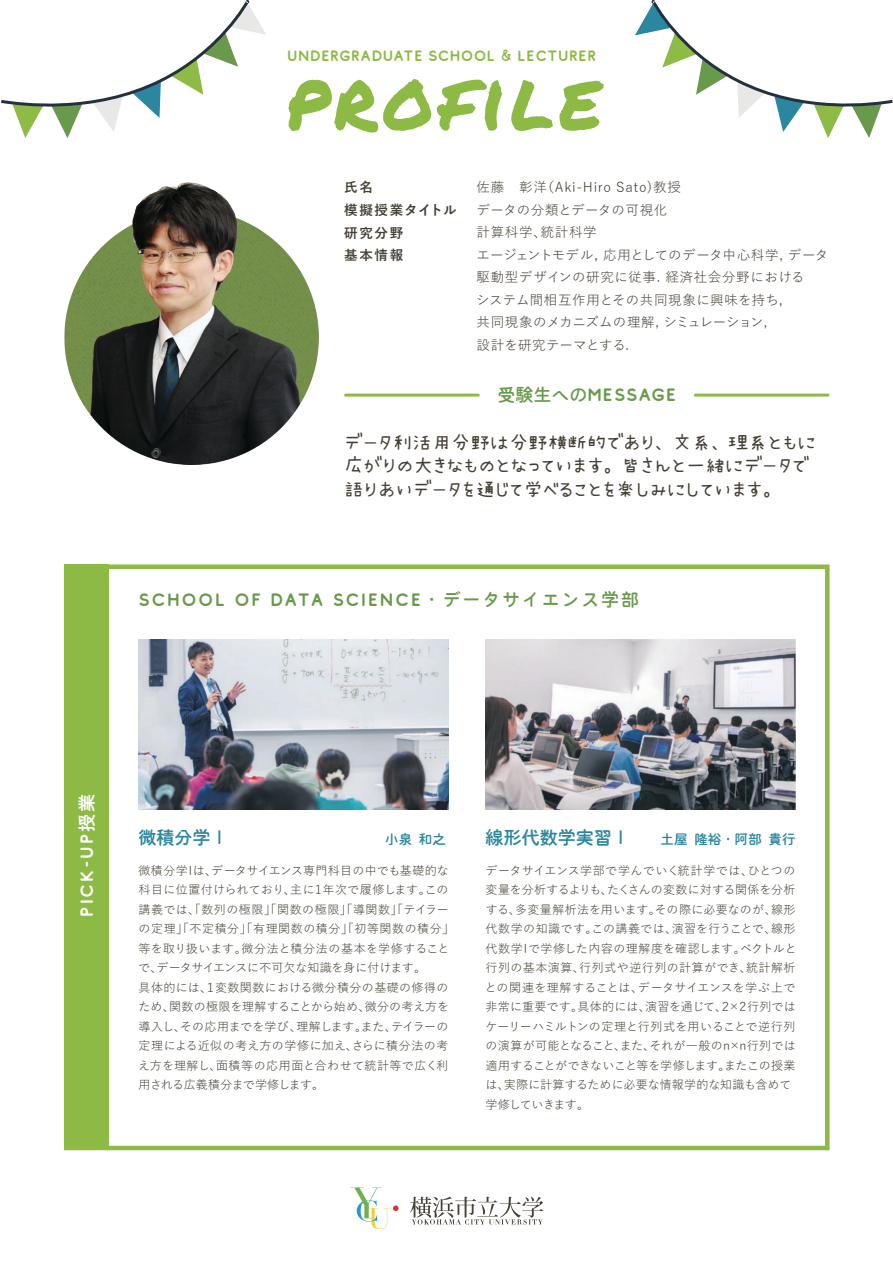
<style>
.page{position:relative;width:893px;height:1263px;background:#fff}
.page>*{position:absolute;margin:0;border:0;box-sizing:border-box;transform-origin:0 0}
.t1{font:82.5px "Permanent Marker";letter-spacing:.05em;color:#8dba45}
.t2{font:19.5px/23.4px "KAWAIITEGAKIMOJI";color:#443f34}
.t3{font:18px "Comodo";letter-spacing:.09em;color:#699a4c}
.t4{font:18px "EPSON FUTO MARUGO";color:#2b879f}
.t5{font:18px "Comodo";letter-spacing:.03em;color:#6a9b4c}
.t6{font:18px "Comodo";letter-spacing:.1em;color:#fff}
.t7{font:15px "Comodo";letter-spacing:.02em;color:#8dba45}
.t8{font:13.5px/22.5px "Yu Gothic";letter-spacing:.045em;color:#443f34}
.t9{font:700 13.5px/22.5px "Yu Gothic";letter-spacing:.13em;color:#443f34}
.t10{font:13.5px "EPSON FUTO MARUGO";color:#2b879f}
.t11{font:12px/19.5px "Yu Gothic";letter-spacing:.02em;color:#443f34}
.s1{font-family:"EPSON FUTO MARUGO"}
</style>
<div class="page">
<svg style="left:635px;top:0;width:258px;height:138px"></svg>
<svg style="left:1px;top:0;width:265px;height:138px"></svg>
<svg style="left:350px;top:1187px;width:49px;height:42px"></svg>
<svg style="left:410px;top:1197px;width:133px;height:27px"></svg>
<img style="left:64px;top:182px;width:255px;height:283px">
<hr style="left:695px;top:394px;width:133px;height:3px;background:#8dba45">
<hr style="left:346px;top:394px;width:132px;height:3px;background:#8dba45">
<div style="left:64px;top:564px;width:765px;height:586px;border:4px solid #8dba45"></div>
<div style="left:64px;top:564px;width:45px;height:586px;background:#8dba45"></div>
<img style="left:139px;top:640px;width:309px;height:169px">
<img style="left:486px;top:640px;width:309px;height:169px">
<p class="t7" style="left:287px;top:46px;width:311px">UNDERGRADUATE SCHOOL &amp; LECTURER</p>
<h1 class="t1" style="left:286px;top:38px;width:317px">PROFILE</h1>
<p class="t9" style="left:344px;top:177px;width:114px">氏名<br>模擬授業タイトル研究分野<br>基本情報</p>
<p class="t8" style="left:476px;top:174px;width:353px">佐藤　彰洋（Aki-Hiro Sato)教授<br>データの分類とデータの可視化<br>計算科学、統計科学<br>エージェントモデル, 応用としてのデータ中心科学, データ駆動型デザインの研究に従事. 経済社会分野における<br>システム間相互作用とその共同現象に興味を持ち,<br>共同現象のメカニズムの理解, シミュレーション,<br>設計を研究テーマとする.</p>
<h3 class="t5" style="left:497px;top:382px;width:180px"><span class="s1">受験生への</span>MESSAGE</h3>
<h2 class="t2" style="left:344px;top:430px;width:473px">データ利活用分野は分野横断的であり、文系、理系ともに広がりの大きなものとなっています。皆さんと一緒にデータで語りあいデータを通じて学べることを楽しみにしています。</h2>
<h3 class="t3" style="left:139px;top:588px;width:502px">SCHOOL OF DATA SCIENCE<span class="s1">・データサイエンス学部</span></h3>
<h3 class="t6" style="left:75px;top:917px;width:124px;rotate:-90deg">PICK-UP<span class="s1">授業</span></h3>
<h3 class="t4" style="left:486px;top:828px;width:145px">線形代数学実習Ⅰ</h3>
<p class="t10" style="left:661px;top:832px;width:136px">土屋 隆裕・阿部 貴行</p>
<h3 class="t4" style="left:139px;top:828px;width:91px">微積分学Ⅰ</h3>
<p class="t10" style="left:385px;top:832px;width:62px">小泉 和之</p>
<p class="t11" style="left:138px;top:859px;width:318px">微積分学Ⅰは、データサイエンス専門科目の中でも基礎的な科目に位置付けられており、主に1年次で履修します。この講義では、「数列の極限」「関数の極限」「導関数」「テイラーの定理」「不定積分」「有理関数の積分」「初等関数の積分」等を取り扱います。微分法と積分法の基本を学修することで、データサイエンスに不可欠な知識を身に付けます。<br>具体的には、１変数関数における微分積分の基礎の修得のため、関数の極限を理解することから始め、微分の考え方を導入し、その応用までを学び、理解します。また、テイラーの定理による近似の考え方の学修に加え、さらに積分法の考え方を理解し、面積等の応用面と合わせて統計等で広く利用される広義積分まで学修します。</p>
<p class="t11" style="left:485px;top:859px;width:313px">データサイエンス学部で学んでいく統計学では、ひとつの変量を分析するよりも、たくさんの変数に対する関係を分析する、多変量解析法を用います。その際に必要なのが、線形代数学の知識です。この講義では、演習を行うことで、線形代数学Ⅰで学修した内容の理解度を確認します。ベクトルと行列の基本演算、行列式や逆行列の計算ができ、統計解析との関連を理解することは、データサイエンスを学ぶ上で非常に重要です。具体的には、演習を通じて、２×２行列ではケーリーハミルトンの定理と行列式を用いることで逆行列の演算が可能となること、また、それが一般のn×n行列では適用することができないこと等を学修します。またこの授業は、実際に計算するために必要な情報学的な知識も含めて学修していきます。</p>
</div>
